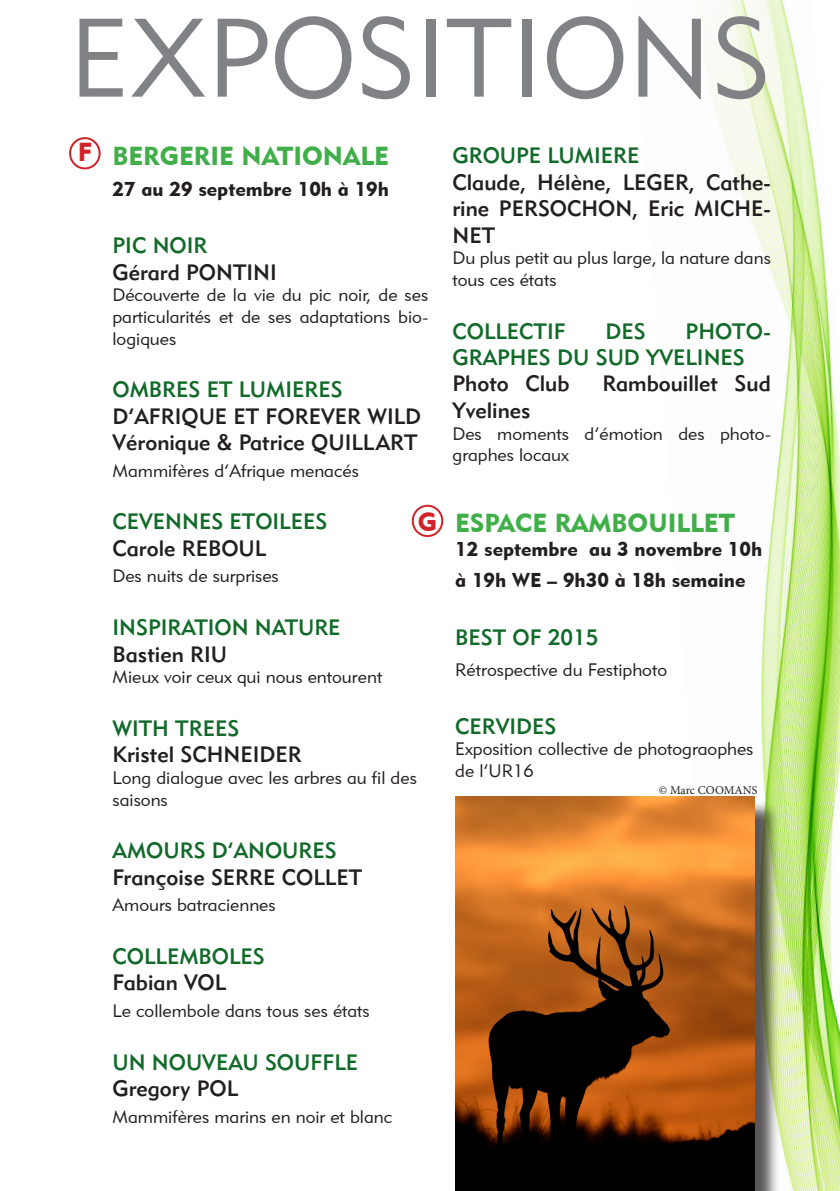
<style>
.page{position:relative;width:840px;height:1191px;background:#fff}
.page>*{position:absolute;margin:0;border:0;box-sizing:border-box;transform-origin:0 0}
.t1{font:110px "Geometric 415 BT Lite A";color:#808285}
.t2{font:26px "Geometric 415 BT Black A";color:#40ae49}
.t3{font:26px "Geometric 415 BT Black A";color:#d1232a}
.t4{font:22px/26.4px "Geometric 415 BT Medium A";color:#231f20;text-align:justify}
.t5{font:22px/26.4px "Geometric 415 BT Medium A";color:#116a29}
.t6{font:20px/31.2px "Geometric 415 BT Black A";color:#231f20}
.t7{font:18px/21.6px "Geometric 415 BT Lite A";color:#231f20}
.t8{font:12px "Minion Pro";color:#231f20}
.s1{color:#116a29}
</style>
<div class="page">
<img style="left:631px;top:0;width:208px;height:1191px">
<div style="left:69px;top:137px;width:32px;height:32px;border:2px solid #d1232a;border-radius:50%"></div>
<div style="left:411px;top:505px;width:32px;height:32px;border:2px solid #d1232a;border-radius:50%"></div>
<div style="left:458px;top:800px;width:321px;height:391px;background:#231f20;opacity:.75"></div>
<img style="left:455px;top:797px;width:299px;height:394px">
<p class="t1" style="left:69px;top:-9px;width:703px">EXPOSITIONS</p>
<p class="t3" style="left:78px;top:136px;width:16px">F</p>
<p class="t2" style="left:112px;top:139px;width:278px">BERGERIE NATIONALE</p>
<p class="t6" style="left:112px;top:173px;width:278px">27 au 29 septembre 10h à 19h</p>
<p class="t5" style="left:112px;top:232px;width:96px">PIC NOIR</p>
<p class="t4" style="left:112px;top:259px;width:166px">Gérard PONTINI</p>
<p class="t7" style="left:112px;top:284px;width:317px;text-align:justify">Découverte de la vie du pic noir, de ses particularités et de ses adaptations bio&shy;logiques</p>
<p class="t4" style="left:112px;top:376px;width:310px"><span class="s1">OMBRES ET LUMIERES<br></span>D’AFRIQUE ET FOREVER WILD</p>
<p class="t4" style="left:112px;top:429px;width:306px">Véronique &amp; Patrice QUILLART</p>
<p class="t7" style="left:112px;top:459px;width:248px">Mammifères d’Afrique menacés</p>
<p class="t5" style="left:112px;top:508px;width:216px">CEVENNES ETOILEES</p>
<p class="t4" style="left:112px;top:535px;width:155px">Carole REBOUL</p>
<p class="t7" style="left:112px;top:565px;width:168px">Des nuits de surprises</p>
<p class="t5" style="left:112px;top:614px;width:229px">INSPIRATION NATURE</p>
<p class="t4" style="left:112px;top:640px;width:116px">Bastien RIU</p>
<p class="t7" style="left:112px;top:666px;width:271px">Mieux voir ceux qui nous entourent</p>
<p class="t5" style="left:112px;top:715px;width:128px">WITH TREES</p>
<p class="t4" style="left:112px;top:741px;width:190px">Kristel SCHNEIDER</p>
<p class="t7" style="left:112px;top:766px;width:306px">Long dialogue avec les arbres au fil des saisons</p>
<p class="t5" style="left:112px;top:837px;width:226px">AMOURS D’ANOURES</p>
<p class="t4" style="left:112px;top:863px;width:251px">Françoise SERRE COLLET</p>
<p class="t7" style="left:112px;top:894px;width:164px">Amours batraciennes</p>
<p class="t5" style="left:112px;top:943px;width:154px">COLLEMBOLES</p>
<p class="t4" style="left:112px;top:969px;width:115px">Fabian VOL</p>
<p class="t7" style="left:112px;top:999px;width:259px">Le collembole dans tous ses états</p>
<p class="t5" style="left:112px;top:1048px;width:247px">UN NOUVEAU SOUFFLE</p>
<p class="t4" style="left:112px;top:1075px;width:127px">Gregory POL</p>
<p class="t7" style="left:112px;top:1105px;width:281px">Mammifères marins en noir et blanc</p>
<p class="t3" style="left:417px;top:506px;width:21px">G</p>
<p class="t5" style="left:452px;top:142px;width:188px">GROUPE LUMIERE</p>
<p class="t4" style="left:452px;top:169px;width:320px">Claude, Hélène, LEGER, Cathe&shy;rine PERSOCHON, Eric MICHE-NET</p>
<p class="t7" style="left:452px;top:247px;width:320px">Du plus petit au plus large, la nature dans tous ces états</p>
<p class="t5" style="left:452px;top:317px;width:115px">COLLECTIF</p>
<p class="t5" style="left:605px;top:317px;width:42px">DES</p>
<p class="t5" style="left:452px;top:317px;width:320px;text-indent:233px">PHOTO-<br>GRAPHES DU SUD YVELINES</p>
<p class="t4" style="left:452px;top:370px;width:118px">Photo Club</p>
<p class="t4" style="left:602px;top:370px;width:170px">Rambouillet Sud</p>
<p class="t4" style="left:452px;top:397px;width:80px">Yvelines</p>
<p class="t7" style="left:452px;top:422px;width:320px">Des moments d’émotion des photo&shy;graphes locaux</p>
<p class="t2" style="left:455px;top:507px;width:281px">ESPACE RAMBOUILLET</p>
<p class="t6" style="left:455px;top:533px;width:308px">12 septembre au 3 novembre 10h à 19h WE – 9h30 à 18h semaine</p>
<p class="t5" style="left:455px;top:623px;width:145px">BEST OF 2015</p>
<p class="t7" style="left:455px;top:658px;width:213px">Rétrospective du Festiphoto</p>
<p class="t5" style="left:455px;top:712px;width:103px">CERVIDES</p>
<p class="t7" style="left:455px;top:738px;width:299px">Exposition collective de photograophes de l’UR16</p>
<p class="t8" style="left:658px;top:782px;width:100px">© Marc COOMANS</p>
</div>
